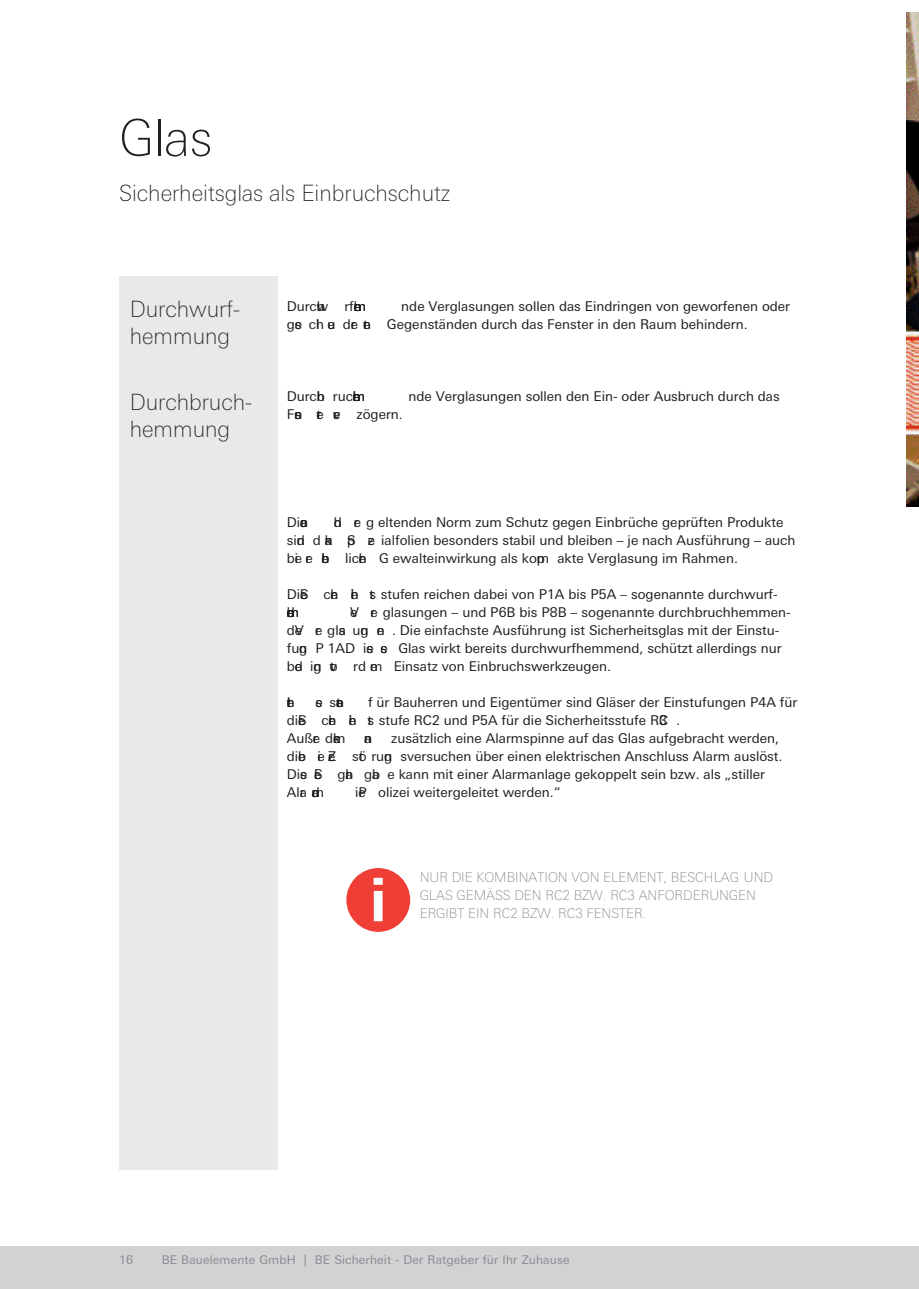
<style>
.page{position:relative;width:919px;height:1289px;background:#fff}
.page>*{position:absolute;margin:0;border:0;box-sizing:border-box;transform-origin:0 0}
.t1{font:100 51px "LT Univers Basic";color:#231f20}
.t2{font:100 22.5px/27px "LT Univers Basic";color:#231f20}
.t3{font:13.5px/18px "LT Univers Basic";color:#231f20}
.t4{font:100 13.5px/18px "LT Univers Basic";color:#808285}
.t5{font:12px "LT Univers Basic";color:#8a8c8f}
</style>
<div class="page">
<div style="left:0;top:1246px;width:918px;height:42px;background:#d1d2d4"></div>
<img style="left:906px;top:13px;width:12px;height:493px">
<div style="left:119px;top:276px;width:158px;height:893px;background:#e8e9ea"></div>
<div style="left:346px;top:868px;width:64px;height:63px;background:#ee3e35;border-radius:50%"></div>
<svg style="left:373px;top:877px;width:10px;height:44px"></svg>
<h1 class="t1" style="left:119px;top:109px;width:95px">Glas</h1>
<h2 class="t2" style="left:119px;top:179px;width:333px">Sicherheitsglas als Einbruchschutz</h2>
<h2 class="t2" style="left:130px;top:296px;width:112px">Durchwurf&shy;hemmung</h2>
<h2 class="t2" style="left:130px;top:388px;width:124px">Durchbruch&shy;hemmung</h2>
<p class="t3" style="left:287px;top:297px;width:43px">Durchwu</p>
<p class="t3" style="left:344px;top:297px;width:22px">rfhem</p>
<p class="t3" style="left:401px;top:297px;width:390px">nde Verglasungen sollen das Eindringen von geworfenen oder</p>
<p class="t3" style="left:287px;top:315px;width:85px">geschl euderten</p>
<p class="t3" style="left:387px;top:315px;width:361px">Gegenständen durch das Fenster in den Raum behindern.</p>
<p class="t3" style="left:287px;top:387px;width:79px">Durchb ruchem</p>
<p class="t3" style="left:408px;top:387px;width:372px">nde Verglasungen sollen den Ein- oder Ausbruch durch das</p>
<p class="t3" style="left:287px;top:405px;width:55px">Fens ter ver</p>
<p class="t3" style="left:356px;top:405px;width:47px">zögern.</p>
<p class="t3" style="left:287px;top:513px;width:509px;text-indent:47px">hd er g eltenden Norm zum Schutz gegen Einbrüche geprüften Produkte sind d ank Sp ez ialfolien besonders stabil und bleiben – je nach Ausführung – auch bei er heb licher G ewalteinwirkung als komp akte Verglasung im Rahmen.</p>
<p class="t3" style="left:287px;top:585px;width:23px">DieSi</p>
<p class="t3" style="left:323px;top:585px;width:455px">cher hei ts stufen reichen dabei von P1A bis P5A – sogenannte durchwurf-</p>
<p class="t3" style="left:287px;top:603px;width:13px">hemnd</p>
<p class="t3" style="left:287px;top:513px;width:22px">Dienac</p>
<p class="t3" style="left:287px;top:603px;width:505px;text-indent:64px">eV er glasungen – und P6B bis P8B – sogenannte durchbruchhemmen&shy;deV er glas ung en . Die einfachste Ausführung ist Sicherheitsglas mit der Einstu&shy;fung P 1A.D ies es Glas wirkt bereits durchwurfhemmend, schützt allerdings nur bed ing tvo r dem</p>
<p class="t3" style="left:394px;top:657px;width:217px">Einsatz von Einbruchswerkzeugen.</p>
<p class="t3" style="left:287px;top:693px;width:8px">Inter</p>
<p class="t3" style="left:315px;top:693px;width:29px">es santer</p>
<p class="t3" style="left:368px;top:693px;width:430px">f ür Bauherren und Eigentümer sind Gläser der Einstufungen P4A für</p>
<p class="t3" style="left:287px;top:711px;width:21px">dieSi</p>
<p class="t3" style="left:287px;top:711px;width:393px;text-indent:35px">cher hei ts stufe RC2 und P5A für die Sicherheitsstufe RC3 .<br>Außer demk</p>
<p class="t3" style="left:364px;top:729px;width:8px">an</p>
<p class="t3" style="left:391px;top:729px;width:388px">zusätzlich eine Alarmspinne auf das Glas aufgebracht werden,</p>
<p class="t3" style="left:287px;top:747px;width:50px">dieb ei Zer</p>
<p class="t3" style="left:352px;top:747px;width:430px">stö rung sversuchen über einen elektrischen Anschluss Alarm auslöst.</p>
<p class="t3" style="left:287px;top:765px;width:37px">Dies eSi</p>
<p class="t3" style="left:337px;top:765px;width:429px">gnal gab e kann mit einer Alarmanlage gekoppelt sein bzw. als „stiller</p>
<p class="t3" style="left:287px;top:783px;width:38px">Alar mand</p>
<p class="t3" style="left:355px;top:783px;width:206px">ieP olizei weitergeleitet werden.“</p>
<p class="t4" style="left:420px;top:868px;width:355px">NUR DIE KOMBINATION VON ELEMENT, BESCHLAG UND<br>GLAS GEMÄSS DEN RC2 BZW. RC3 ANFORDERUNGEN<br>ERGIBT EIN RC2 BZW. RC3 FENSTER.</p>
<p class="t5" style="left:119px;top:1253px;width:15px">16</p>
<p class="t5" style="left:162px;top:1253px;width:409px">BE Bauelemente GmbH | BE Sicherheit - Der Ratgeber für Ihr Zuhause</p>
</div>
